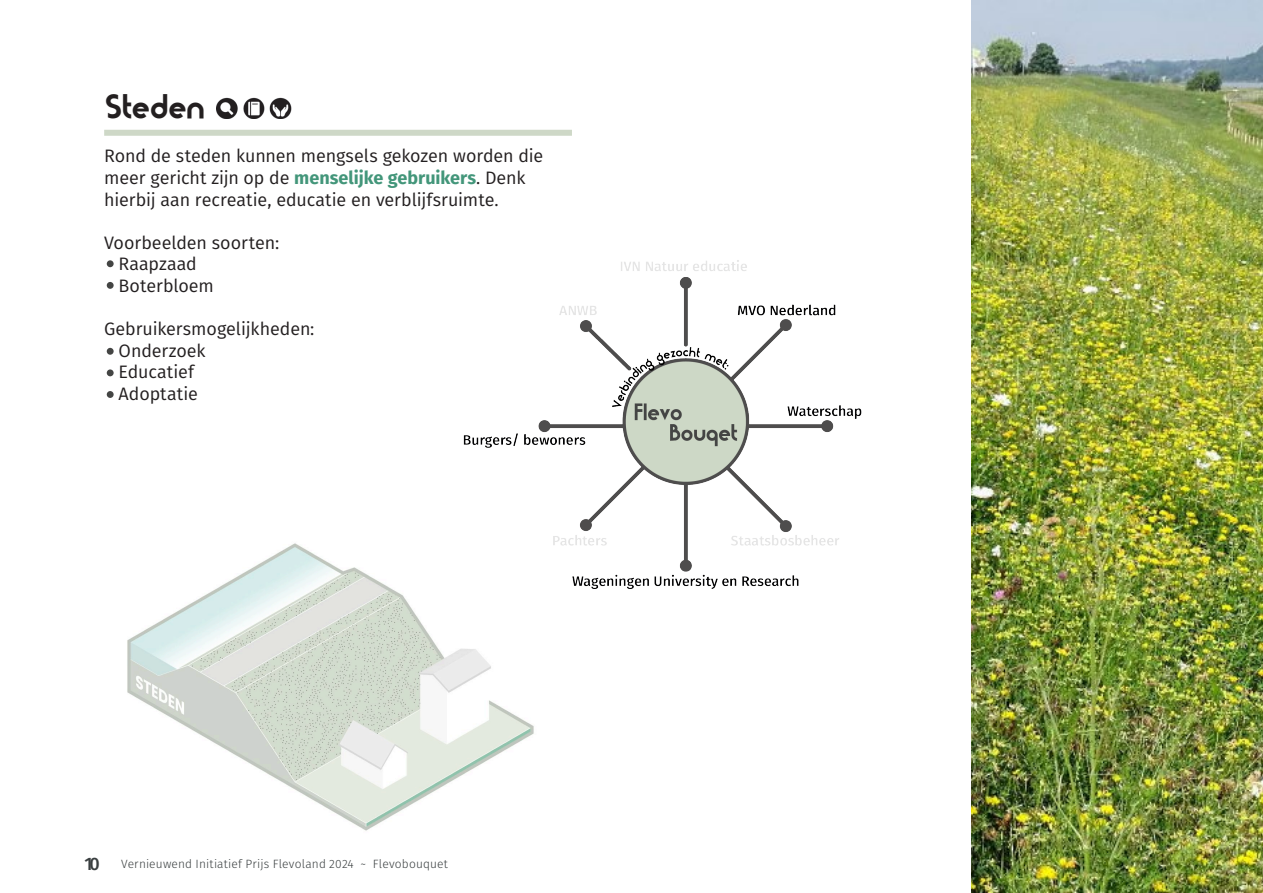
<style>
.page{position:relative;width:1263px;height:893px;background:#fff}
.page>*{position:absolute;margin:0;border:0;box-sizing:border-box;transform-origin:0 0}
.t1{font:30px "Moderna";color:#231f20}
.t2{font:18px/21.6px "Fira Sans";letter-spacing:-.005em;color:#231f20}
.t3{font:300 12px "Fira Sans";letter-spacing:.015em;color:#3a3f40}
.s1{font-weight:700;color:#43967a}
.s2{font-weight:500;font-size:18px}
</style>
<div class="page">
<div style="left:104px;top:130px;width:468px;height:6px;background:#ced8c7"></div>
<img style="left:127px;top:543px;width:407px;height:288px">
<img style="left:971px;top:0;width:292px;height:893px">
<img style="left:451px;top:277px;width:411px;height:327px">
<div style="left:107px;top:260px;width:7px;height:7px;background:#444544;border-radius:50%"></div>
<div style="left:107px;top:348px;width:7px;height:7px;background:#444544;border-radius:50%"></div>
<div style="left:107px;top:282px;width:7px;height:7px;background:#444544;border-radius:50%"></div>
<div style="left:107px;top:369px;width:7px;height:7px;background:#444544;border-radius:50%"></div>
<div style="left:107px;top:391px;width:7px;height:7px;background:#444544;border-radius:50%"></div>
<img style="left:216px;top:97px;width:22px;height:22px">
<img style="left:243px;top:97px;width:21px;height:22px">
<img style="left:269px;top:97px;width:22px;height:22px">
<svg style="left:726px;top:533px;width:116px;height:20px"></svg>
<svg style="left:621px;top:260px;width:126px;height:11px"></svg>
<div style="left:526px;top:532px;width:117px;height:21px;background:#fff"></div>
<div style="left:523px;top:297px;width:117px;height:21px;background:#fff"></div>
<h1 class="t1" style="left:104px;top:87px;width:101px">Steden</h1>
<p class="t2" style="left:104px;top:145px;width:441px">Rond de steden kunnen mengsels gekozen worden die meer gericht zijn op de <span class="s1">menselijke gebruikers</span>. Denk hierbij aan recreatie, educatie en verblijfsruimte.</p>
<p class="t2" style="left:119px;top:231px;width:162px;text-indent:-14px">Voorbeelden soorten:<br>Raapzaad<br>Boterbloem</p>
<p class="t2" style="left:119px;top:318px;width:197px;text-indent:-14px">Gebruikersmogelijkheden:<br>Onderzoek<br>Educatief<br>Adoptatie</p>
<p class="t3" style="left:85px;top:855px;width:365px"><span class="s2">10</span> Vernieuwend Initiatief Prijs Flevoland 2024 ~ Flevobouquet</p>
</div>
